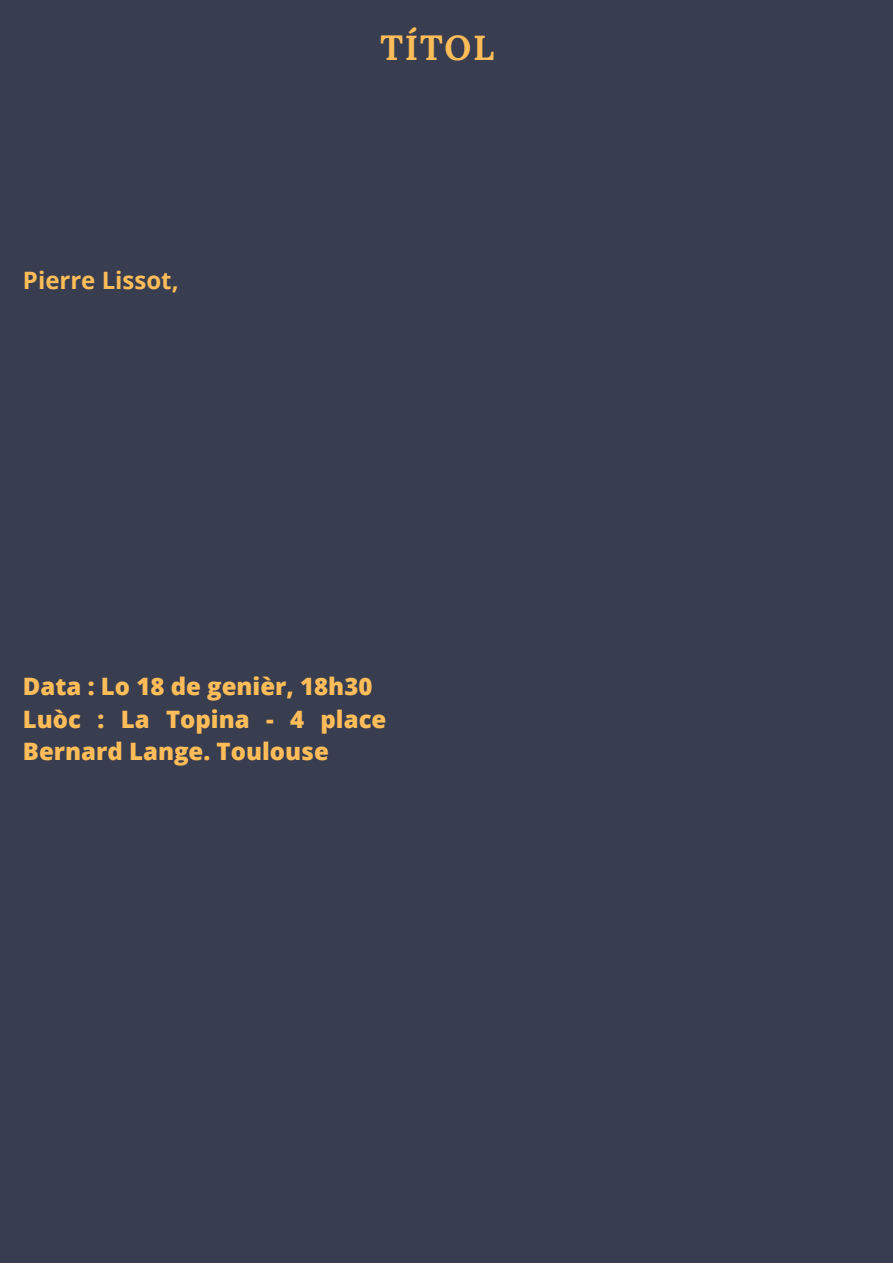
<style>
.page{position:relative;width:893px;height:1264px;background:#fff}
.page>*{position:absolute;margin:0;border:0;box-sizing:border-box;transform-origin:0 0}
.t1{font:700 34.95px "Lora";letter-spacing:.05em;color:#ffbd59}
.t2{font:800 24px/32.5px "Open Sans";color:#ffbd59}
.t3{font:700 24px "Open Sans";color:#ffbd59}
</style>
<div class="page">
<div style="left:0;top:0;width:892px;height:1262px;background:#383e50"></div>
<p class="t3" style="left:23px;top:263px;width:157px">Pierre Lissot,</p>
<h1 class="t1" style="left:380px;top:25px;width:115px">TÍTOL</h1>
<p class="t2" style="left:23px;top:669px;width:365px">Data : Lo 18 de genièr, 18h30<br>Luòc : La Topina - 4 place<br>Bernard Lange. Toulouse</p>
</div>
